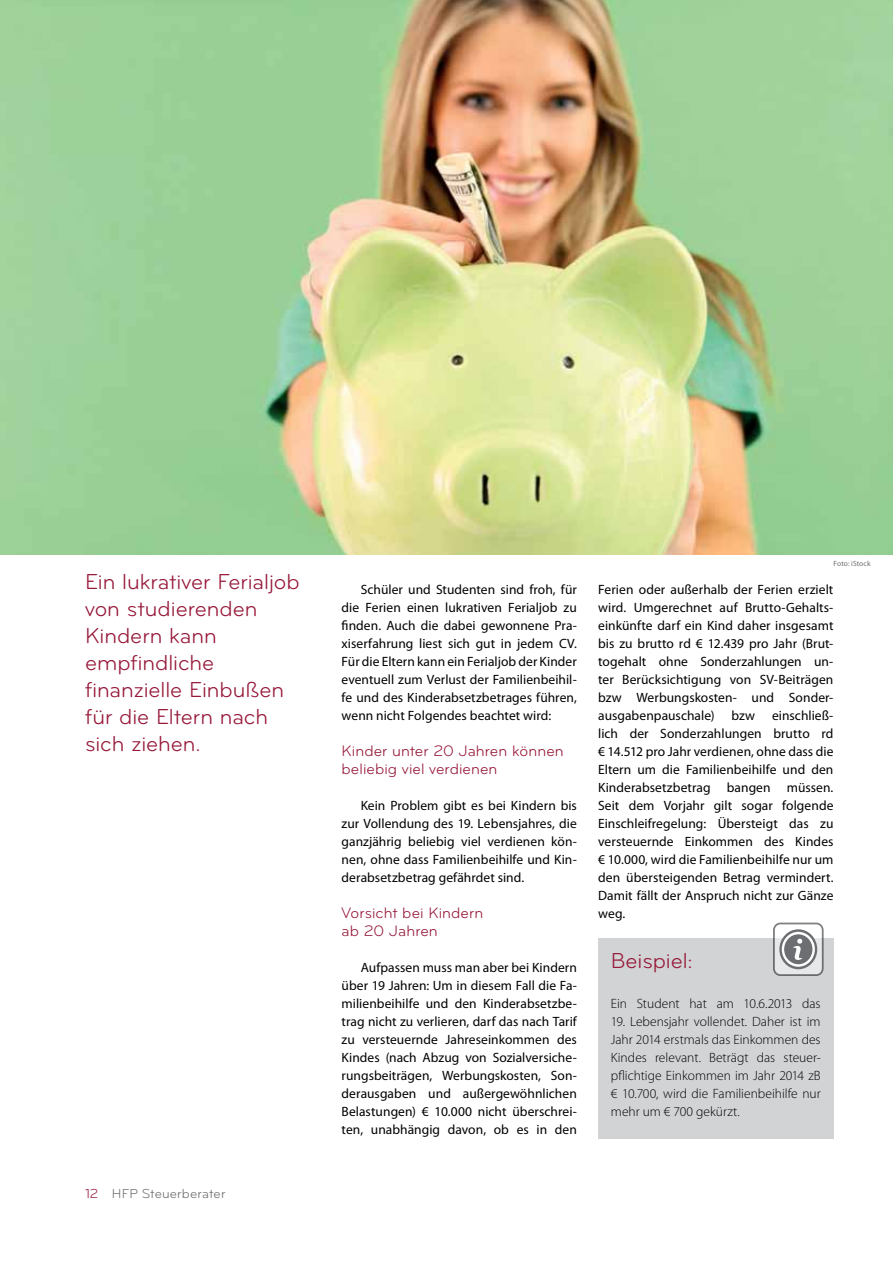
<style>
.page{position:relative;width:893px;height:1263px;background:#fff}
.page>*{position:absolute;margin:0;border:0;box-sizing:border-box;transform-origin:0 0}
.t1{font:22.5px/27px "Bryant";letter-spacing:-.005em;color:#971839}
.t2{font:15.75px/18px "Bryant";letter-spacing:.005em;color:#971839}
.t3{font:13.5px/18px "Myriad Pro";letter-spacing:.005em;color:#000;text-align:justify}
.t4{font:300 13.5px/18px "Myriad Pro";color:#000;text-align:justify}
.t5{font:13.5px "Bryant";letter-spacing:.01em;color:#6d6e71}
.t6{font:7.5px "Myriad Pro";letter-spacing:.01em;color:#6d6e71}
.s1{color:#971839}
</style>
<div class="page">
<img style="left:0;top:0;width:893px;height:555px">
<div style="left:598px;top:938px;width:235px;height:200px;background:#d1d3d4"></div>
<div style="left:774px;top:923px;width:49px;height:52px;background:linear-gradient(to bottom,#fcfcfc,#dfe0e2);border-radius:6px"></div>
<svg style="left:779px;top:929px;width:38px;height:40px"></svg>
<div style="left:773px;top:922px;width:51px;height:54px;border:2px solid #000;border-radius:6px"></div>
<h1 class="t1" style="left:85px;top:568px;width:216px">Ein lukrativer Ferialjob von studierenden<br>Kindern kann empfindliche finanzielle Einbußen für die Eltern nach sich ziehen.</h1>
<p class="t5" style="left:85px;top:1186px;width:142px"><span class="s1">12</span> HFP Steuerberater</p>
<p class="t3" style="left:342px;top:580px;width:237px;text-indent:19px">Schüler und Studenten sind froh, für die Ferien einen lukrativen Ferialjob zu finden. Auch die dabei gewonnene Pra&shy;xiserfahrung liest sich gut in jedem CV.<br>Für die Eltern kann ein Ferialjob der Kinder eventuell zum Verlust der Familienbeihil&shy;fe und des Kinderabsetzbetrages führen, wenn nicht Folgendes beachtet wird:</p>
<p class="t2" style="left:342px;top:742px;width:224px">Kinder unter 20 Jahren können beliebig viel verdienen</p>
<p class="t3" style="left:342px;top:796px;width:237px;text-indent:19px">Kein Problem gibt es bei Kindern bis zur Vollendung des 19. Lebensjahres, die ganzjährig beliebig viel verdienen kön&shy;nen, ohne dass Familienbeihilfe und Kin&shy;derabsetzbetrag gefährdet sind.</p>
<p class="t2" style="left:342px;top:904px;width:143px">Vorsicht bei Kindern ab 20 Jahren</p>
<p class="t3" style="left:342px;top:958px;width:237px;text-indent:19px">Aufpassen muss man aber bei Kindern über 19 Jahren: Um in diesem Fall die Fa&shy;milienbeihilfe und den Kinderabsetzbe&shy;trag nicht zu verlieren, darf das nach Tarif zu versteuernde Jahreseinkommen des Kindes (nach Abzug von Sozialversiche&shy;rungsbeiträgen, Werbungskosten, Son&shy;derausgaben und außergewöhnlichen Belastungen) € 10.000 nicht überschrei&shy;ten, unabhängig davon, ob es in den</p>
<p class="t6" style="left:833px;top:558px;width:39px">Foto: iStock</p>
<p class="t3" style="left:598px;top:580px;width:237px">Ferien oder außerhalb der Ferien erzielt wird. Umgerechnet auf Brutto-Gehalts&shy;einkünfte darf ein Kind daher insgesamt bis zu brutto rd € 12.439 pro Jahr (Brut&shy;togehalt ohne Sonderzahlungen un&shy;ter Berücksichtigung von SV-Beiträgen bzw Werbungskosten- und Sonder&shy;ausgabenpauschale) bzw einschließ&shy;lich der Sonderzahlungen brutto rd € 14.512 pro Jahr verdienen, ohne dass die Eltern um die Familienbeihilfe und den Kinderabsetzbetrag bangen müssen.<br>Seit dem Vorjahr gilt sogar folgende Einschleifregelung: Übersteigt das zu versteuernde Einkommen des Kindes € 10.000, wird die Familienbeihilfe nur um den übersteigenden Betrag vermindert.<br>Damit fällt der Anspruch nicht zur Gänze weg.</p>
<h1 class="t1" style="left:611px;top:947px;width:83px">Beispiel:</h1>
<p class="t4" style="left:611px;top:995px;width:211px">Ein Student hat am 10.6.2013 das</p>
<p class="t4" style="left:611px;top:1013px;width:211px">19. Lebensjahr vollendet. Daher ist im Jahr 2014 erstmals das Einkommen des Kindes relevant. Beträgt das steuer&shy;pflichtige Einkommen im Jahr 2014 zB € 10.700, wird die Familienbeihilfe nur mehr um € 700 gekürzt.</p>
</div>
